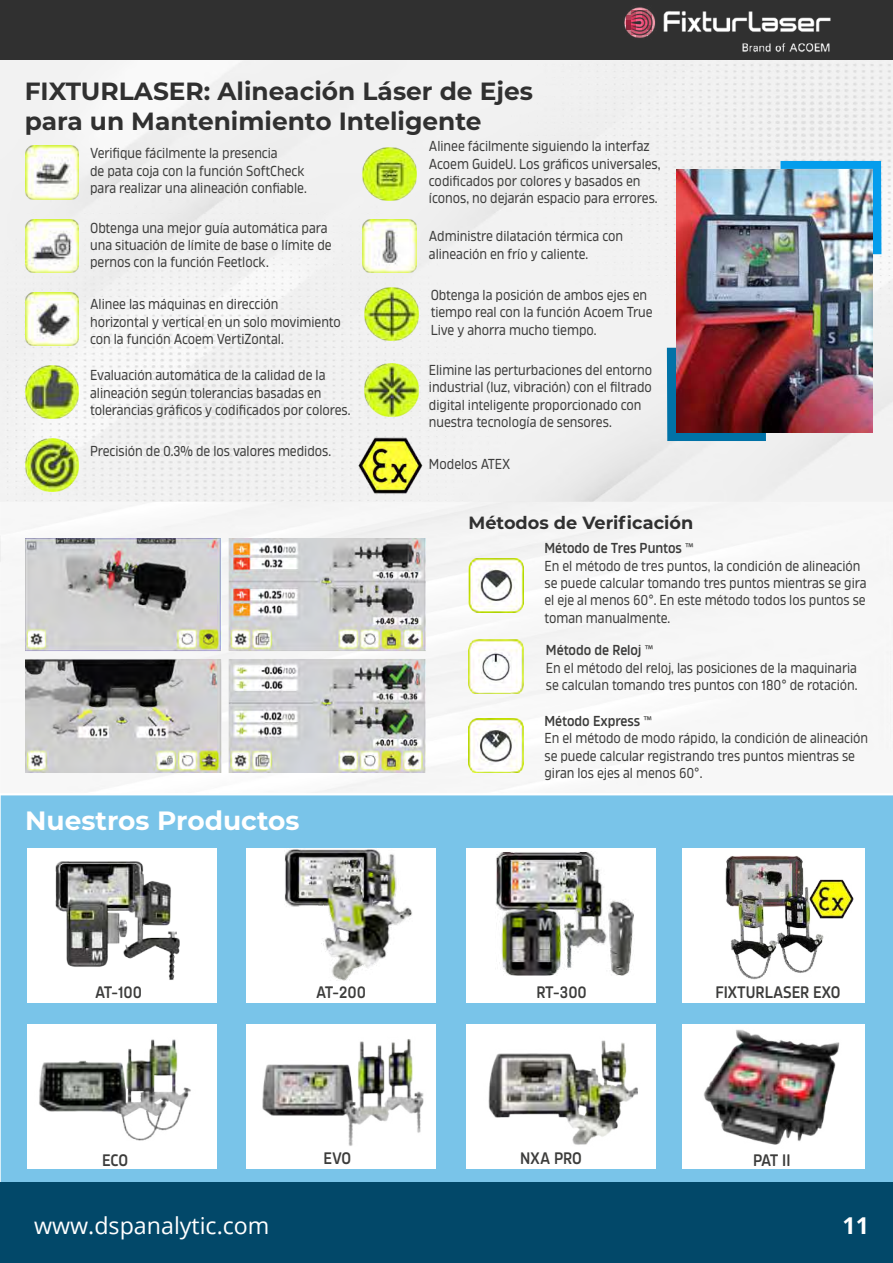
<style>
.page{position:relative;width:893px;height:1263px;background:#fff}
.page>*{position:absolute;margin:0;border:0;box-sizing:border-box;transform-origin:0 0}
.t1{font:700 26.4px "Montserrat";color:#fff}
.t2{font:700 24.9px/29.8px "Montserrat";color:#303030}
.t3{font:23.25px "Open Sans";color:#fff}
.t4{font:700 23.25px "Open Sans";color:#fff}
.t5{font:700 17.7px "Montserrat";color:#303030}
.t6{font:600 16.65px "Amfibia";letter-spacing:-.01em;color:#3c3c3b;scale:.91 1}
.t7{font:14.4px/17.4px "Amfibia";color:#3c3c3b;scale:.91 1}
.s1{font-weight:600}
.s2{font-family:"Myriad Pro"}
</style>
<div class="page">
<img style="left:0;top:60px;width:893px;height:733px">
<div style="left:780px;top:161px;width:101px;height:93px;background:#049dec"></div>
<div style="left:667px;top:348px;width:99px;height:93px;background:#0072a7"></div>
<div style="left:1px;top:795px;width:892px;height:388px;background:#79c4e9"></div>
<div style="left:0;top:1183px;width:893px;height:80px;background:#024869"></div>
<img style="left:25px;top:365px;width:54px;height:53px">
<img style="left:25px;top:438px;width:54px;height:53px">
<img style="left:365px;top:363px;width:53px;height:54px">
<img style="left:363px;top:147px;width:53px;height:54px">
<img style="left:25px;top:219px;width:54px;height:54px">
<img style="left:363px;top:219px;width:53px;height:54px">
<img style="left:25px;top:146px;width:54px;height:53px">
<img style="left:365px;top:287px;width:53px;height:53px">
<img style="left:25px;top:292px;width:54px;height:54px">
<img style="left:358px;top:435px;width:67px;height:61px">
<img style="left:677px;top:168px;width:195px;height:264px">
<img style="left:25px;top:538px;width:400px;height:235px">
<img style="left:469px;top:558px;width:54px;height:54px">
<img style="left:469px;top:639px;width:54px;height:54px">
<img style="left:469px;top:718px;width:54px;height:54px">
<div style="left:27px;top:848px;width:190px;height:154px;background:#fff"></div>
<div style="left:246px;top:848px;width:190px;height:154px;background:#fff"></div>
<div style="left:466px;top:848px;width:190px;height:154px;background:#fff"></div>
<div style="left:683px;top:848px;width:182px;height:154px;background:#fff"></div>
<div style="left:27px;top:1024px;width:190px;height:145px;background:#fff"></div>
<div style="left:246px;top:1024px;width:190px;height:145px;background:#fff"></div>
<div style="left:466px;top:1024px;width:190px;height:145px;background:#fff"></div>
<div style="left:683px;top:1024px;width:182px;height:145px;background:#fff"></div>
<div style="left:0;top:0;width:893px;height:60px;background:#303030"></div>
<img style="left:663px;top:11px;width:168px;height:41px">
<img style="left:624px;top:7px;width:32px;height:31px">
<img style="left:703px;top:1029px;width:137px;height:116px">
<img style="left:473px;top:1002px;width:177px;height:143px">
<img style="left:248px;top:1002px;width:178px;height:144px">
<img style="left:29px;top:1002px;width:177px;height:139px">
<img style="left:55px;top:861px;width:125px;height:119px">
<img style="left:284px;top:849px;width:128px;height:131px">
<img style="left:496px;top:852px;width:138px;height:123px">
<img style="left:725px;top:856px;width:129px;height:124px">
<h2 class="t2" style="left:25px;top:75px;width:510px">FIXTURLASER: Alineación Láser de Ejes para un Mantenimiento Inteligente</h2>
<p class="t7" style="left:90px;top:145px;width:240px">Verifique fácilmente la presencia<br>de pata coja con la función SoftCheck para realizar una alineación confiable.</p>
<p class="t7" style="left:90px;top:219px;width:267px">Obtenga una mejor guía automática para una situación de límite de base o límite de pernos con la función Feetlock.</p>
<p class="t7" style="left:90px;top:296px;width:277px">Alinee las máquinas en dirección horizontal y vertical en un solo movimiento con la función Acoem VertiZontal.</p>
<p class="t7" style="left:90px;top:367px;width:288px">Evaluación automática de la calidad de la alineación según tolerancias basadas en tolerancias gráficos y codificados por colores.</p>
<p class="t7" style="left:90px;top:442px;width:267px">Precisión de 0.3% de los valores medidos.</p>
<h1 class="t1" style="left:25px;top:802px;width:276px">Nuestros Productos</h1>
<p class="t7" style="left:429px;top:138px;width:256px">Alinee fácilmente siguiendo la interfaz Acoem GuideU. Los gráficos universales, codificados por colores y basados en íconos, no dejarán espacio para errores.</p>
<p class="t7" style="left:429px;top:228px;width:215px">Administre dilatación térmica con alineación en frío y caliente.</p>
<p class="t7" style="left:431px;top:286px;width:245px">Obtenga la posición de ambos ejes en tiempo real con la función Acoem True<br>Live y ahorra mucho tiempo.</p>
<p class="t7" style="left:429px;top:361px;width:247px">Elimine las perturbaciones del entorno industrial (luz, vibración) con el filtrado digital inteligente proporcionado con nuestra tecnología de sensores.</p>
<p class="t7" style="left:429px;top:455px;width:91px">Modelos ATEX</p>
<p class="t5" style="left:469px;top:510px;width:226px">Métodos de Verificación</p>
<p class="t7" style="left:544px;top:539px;width:355px"><span class="s1">Método de Tres Puntos</span> <span class="s2">™<br></span>En el método de tres puntos, la condición de alineación se puede calcular tomando tres puntos mientras se gira el eje al menos 60°. En este método todos los puntos se toman manualmente.</p>
<p class="t7" style="left:546px;top:641px;width:344px"><span class="s1">Método de Reloj</span> <span class="s2">™<br></span>En el método del reloj, las posiciones de la maquinaria se calculan tomando tres puntos con 180° de rotación.</p>
<p class="t7" style="left:544px;top:712px;width:357px"><span class="s1">Método Express</span> <span class="s2">™<br></span>En el método de modo rápido, la condición de alineación se puede calcular registrando tres puntos mientras se giran los ejes al menos 60°.</p>
<p class="t6" style="left:95px;top:982px;width:53px">AT-100</p>
<p class="t6" style="left:316px;top:982px;width:56px">AT-200</p>
<p class="t6" style="left:536px;top:982px;width:57px">RT-300</p>
<p class="t6" style="left:102px;top:1150px;width:30px">ECO</p>
<p class="t6" style="left:324px;top:1149px;width:32px">EVO</p>
<p class="t6" style="left:520px;top:1149px;width:69px">NXA PRO</p>
<p class="t6" style="left:716px;top:982px;width:139px">FIXTURLASER EXO</p>
<p class="t6" style="left:753px;top:1150px;width:43px">PAT II</p>
<h3 class="t3" style="left:34px;top:1210px;width:237px">www.dspanalytic.com</h3>
<h3 class="t4" style="left:842px;top:1210px;width:28px">11</h3>
</div>
